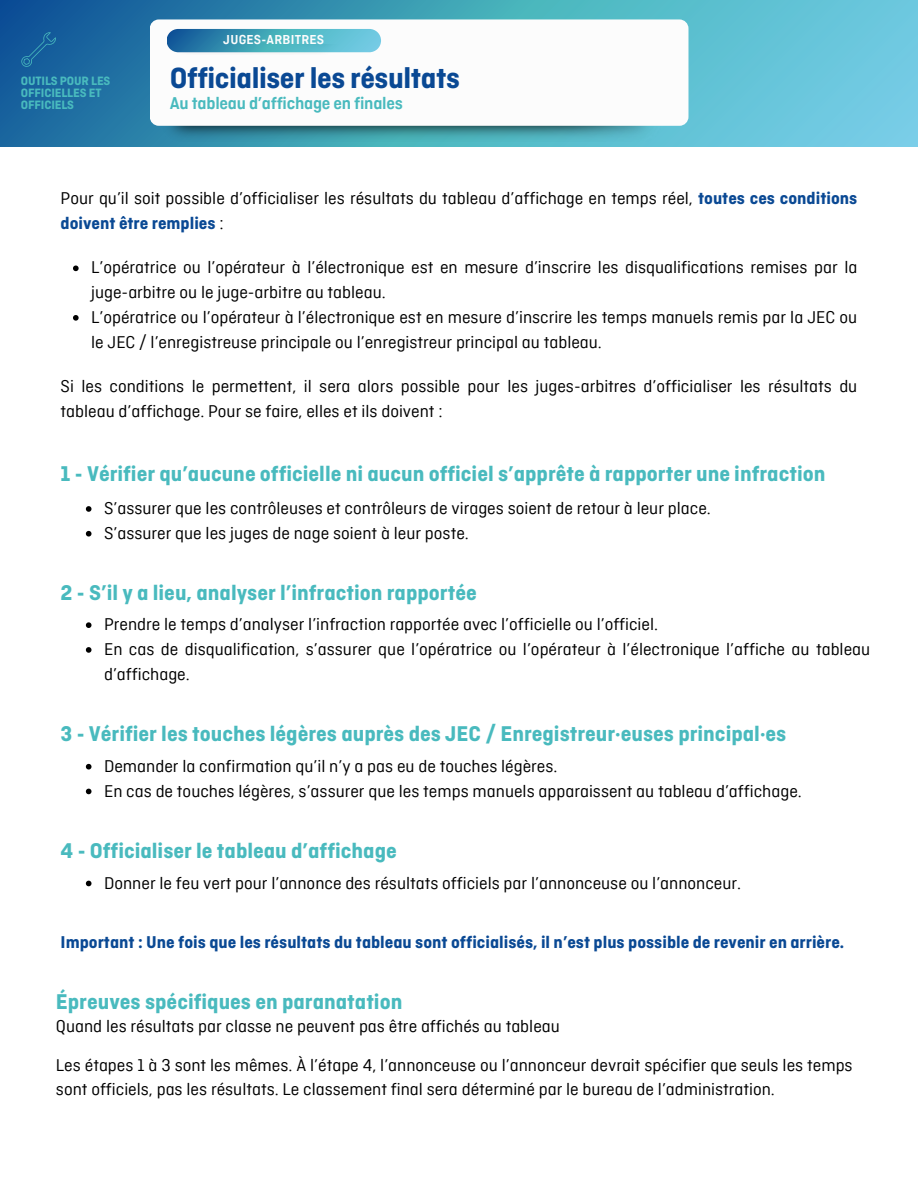
<style>
.page{position:relative;width:918px;height:1188px;background:#fff}
.page>*{position:absolute;margin:0;border:0;box-sizing:border-box;transform-origin:0 0}
.t1{font:700 30.75px "Ciutadella";letter-spacing:-.015em;color:#0a4994}
.t2{font:700 22.5px "Ciutadella";color:#49babe}
.t3{font:18px/24.8px "Ciutadella";color:#000}
.t4{font:700 18px "Ciutadella";color:#0a4994}
.t5{font:600 18px "Ciutadella";letter-spacing:-.015em;color:#49babe}
.t6{font:600 13.65px "Ciutadella";letter-spacing:.015em;color:#fcfcfc}
.t7{font:700 12.75px/12.1px "Ciutadella";letter-spacing:-.01em;color:#49babe}
.s1{font-weight:700;color:#0a4994}
</style>
<div class="page">
<svg style="left:0;top:0;width:918px;height:146px;background:#48a1c2"></svg>
<img style="left:157px;top:126px;width:506px;height:16px">
<div style="left:150px;top:19px;width:538px;height:107px;background:#fcfcfc;border-radius:9px"></div>
<svg style="left:167px;top:29px;width:214px;height:23px;background:#48a4be"></svg>
<svg style="left:21px;top:32px;width:35px;height:35px"></svg>
<svg style="left:73px;top:266px;width:6px;height:5px"></svg>
<svg style="left:73px;top:315px;width:6px;height:6px"></svg>
<svg style="left:86px;top:506px;width:6px;height:6px"></svg>
<svg style="left:86px;top:531px;width:6px;height:6px"></svg>
<svg style="left:86px;top:622px;width:6px;height:6px"></svg>
<svg style="left:86px;top:647px;width:6px;height:6px"></svg>
<svg style="left:86px;top:764px;width:6px;height:6px"></svg>
<svg style="left:86px;top:789px;width:6px;height:5px"></svg>
<svg style="left:86px;top:881px;width:6px;height:5px"></svg>
<p class="t7" style="left:21px;top:75px;width:91px">OUTILS POUR LES<br>OFFICIELLES ET<br>OFFICIELS</p>
<p class="t6" style="left:223px;top:33px;width:102px">JUGES-ARBITRES</p>
<h4 class="t1" style="left:170px;top:62px;width:292px">Officialiser les résultats</h4>
<h4 class="t5" style="left:170px;top:95px;width:235px">Au tableau d’affichage en finales</h4>
<p class="t3" style="left:61px;top:187px;width:798px">Pour qu’il soit possible d’officialiser les résultats du tableau d’affichage en temps réel, <span class="s1">toutes ces conditions doivent être remplies</span> :</p>
<h3 class="t3" style="left:91px;top:257px;width:768px">L’opératrice ou l’opérateur à l’électronique est en mesure d’inscrire les disqualifications remises par la juge-arbitre ou le juge-arbitre au tableau.</h3>
<p class="t3" style="left:91px;top:306px;width:768px">L’opératrice ou l’opérateur à l’électronique est en mesure d’inscrire les temps manuels remis par la JEC ou le JEC / l’enregistreuse principale ou l’enregistreur principal au tableau.</p>
<h3 class="t3" style="left:61px;top:376px;width:798px">Si les conditions le permettent, il sera alors possible pour les juges-arbitres d’officialiser les résultats du tableau d’affichage. Pour se faire, elles et ils doivent :</h3>
<p class="t2" style="left:61px;top:462px;width:766px">1 - Vérifier qu’aucune officielle ni aucun officiel s’apprête à rapporter une infraction</p>
<h3 class="t3" style="left:104px;top:497px;width:608px">S’assurer que les contrôleuses et contrôleurs de virages soient de retour à leur place.</h3>
<h1 class="t3" style="left:104px;top:522px;width:366px">S’assurer que les juges de nage soient à leur poste.</h1>
<p class="t2" style="left:61px;top:580px;width:418px">2 - S’il y a lieu, analyser l’infraction rapportée</p>
<p class="t3" style="left:104px;top:613px;width:556px">Prendre le temps d’analyser l’infraction rapportée avec l’officielle ou l’officiel.</p>
<p class="t3" style="left:104px;top:638px;width:768px">En cas de disqualification, s’assurer que l’opératrice ou l’opérateur à l’électronique l’affiche au tableau d’affichage.</p>
<h1 class="t2" style="left:61px;top:722px;width:727px">3 - Vérifier les touches légères auprès des JEC / Enregistreur·euses principal·es</h1>
<p class="t3" style="left:104px;top:755px;width:455px">Demander la confirmation qu’il n’y a pas eu de touches légères.</p>
<p class="t3" style="left:104px;top:780px;width:699px">En cas de touches légères, s’assurer que les temps manuels apparaissent au tableau d’affichage.</p>
<h1 class="t2" style="left:61px;top:839px;width:338px">4 - Officialiser le tableau d’affichage</h1>
<p class="t3" style="left:104px;top:872px;width:639px">Donner le feu vert pour l’annonce des résultats officiels par l’annonceuse ou l’annonceur.</p>
<p class="t4" style="left:61px;top:933px;width:785px">Important : Une fois que les résultats du tableau sont officialisés, il n’est plus possible de revenir en arrière.</p>
<h2 class="t2" style="left:56px;top:990px;width:348px">Épreuves spécifiques en paranatation</h2>
<h1 class="t3" style="left:56px;top:1015px;width:505px">Quand les résultats par classe ne peuvent pas être affichés au tableau</h1>
<p class="t3" style="left:56px;top:1054px;width:798px">Les étapes 1 à 3 sont les mêmes. À l’étape 4, l’annonceuse ou l’annonceur devrait spécifier que seuls les temps sont officiels, pas les résultats. Le classement final sera déterminé par le bureau de l’administration.</p>
</div>
